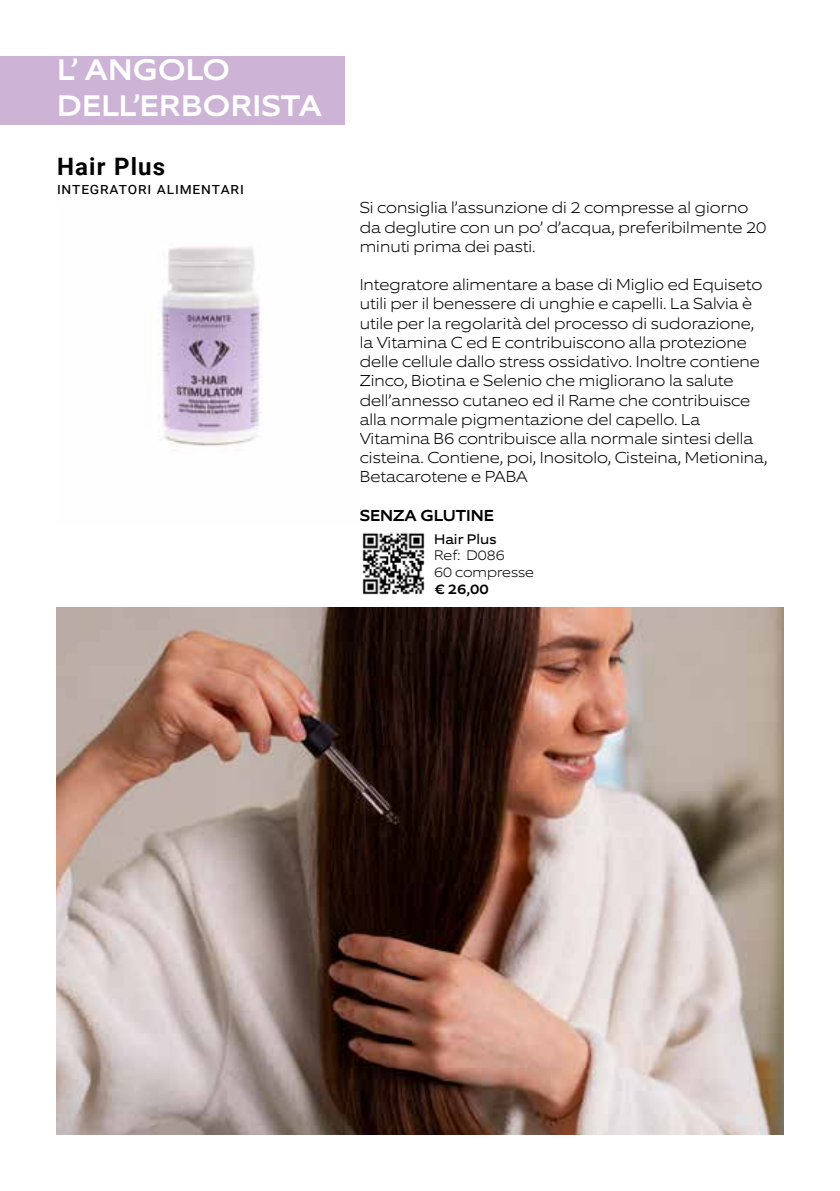
<style>
.page{position:relative;width:840px;height:1191px;background:#fff}
.page>*{position:absolute;margin:0;border:0;box-sizing:border-box;transform-origin:0 0}
.t1{font:500 30px/36px "Equip Extended";letter-spacing:.01em;color:#fff}
.t2{font:700 24px "Roboto";letter-spacing:.05em;color:#000}
.t3{font:200 16px/19.2px "Equip Extended";color:#000}
.t4{font:16px "Roboto";letter-spacing:.05em;color:#000}
.t5{font:500 16px "Equip Extended";color:#000}
.t6{font:200 14px/16.8px "Equip Extended";color:#000}
.t7{font:14px "Equip Extended";color:#000}
.t8{font:500 14px "Equip Extended";color:#000}
</style>
<div class="page">
<img style="left:57px;top:607px;width:725px;height:527px">
<div style="left:0;top:57px;width:344px;height:68px;background:#cdb3d5"></div>
<img style="left:362px;top:533px;width:63px;height:62px">
<img style="left:158px;top:246px;width:104px;height:200px">
<h1 class="t1" style="left:57px;top:52px;width:266px">L’ ANGOLO<br>DELL’ERBORISTA</h1>
<h2 class="t2" style="left:57px;top:149px;width:110px">Hair Plus</h2>
<p class="t4" style="left:57px;top:177px;width:188px">integratori alimentari</p>
<p class="t3" style="left:359px;top:198px;width:408px">Si consiglia l’assunzione di 2 compresse al giorno da deglutire con un po’ d’acqua, preferibilmente 20 minuti prima dei pasti.</p>
<p class="t3" style="left:359px;top:275px;width:409px">Integratore alimentare a base di Miglio ed Equiseto utili per il benessere di unghie e capelli. La Salvia è utile per la regolarità del processo di sudorazione, la Vitamina C ed E contribuiscono alla protezione delle cellule dallo stress ossidativo. Inoltre contiene Zinco, Biotina e Selenio che migliorano la salute dell’annesso cutaneo ed il Rame che contribuisce alla normale pigmentazione del capello. La Vitamina B6 contribuisce alla normale sintesi della cisteina. Contiene, poi, Inositolo, Cisteina, Metionina, Betacarotene e PABA</p>
<p class="t5" style="left:359px;top:505px;width:136px">SENZA GLUTINE</p>
<p class="t7" style="left:434px;top:530px;width:64px">Hair Plus</p>
<p class="t6" style="left:434px;top:547px;width:101px">Ref: D086<br>60 compresse</p>
<p class="t8" style="left:434px;top:580px;width:56px">€ 26,00</p>
</div>
